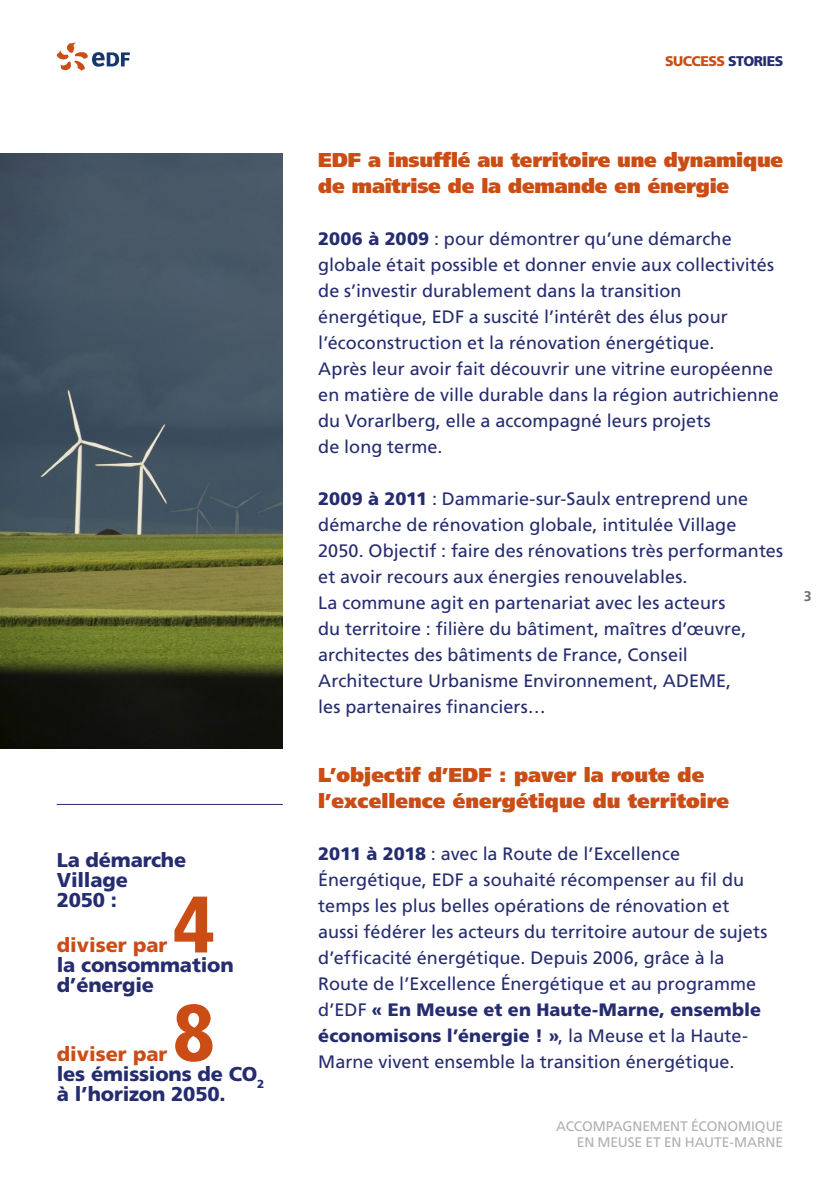
<style>
.page{position:relative;width:840px;height:1191px;background:#fff}
.page>*{position:absolute;margin:0;border:0;box-sizing:border-box;transform-origin:0 0}
.t1{font:900 condensed 80px "Frutiger LT Std";color:#ca4d15}
.t2{font:900 20px/26px "Frutiger LT Std";letter-spacing:-.01em;color:#ca4d15}
.t3{font:900 20px/20px "Frutiger LT Std";letter-spacing:-.01em;color:#252c6f}
.t4{font:900 20px "Frutiger LT Std";color:#ca4d15}
.t5{font:18px/26px "Frutiger LT Std";color:#252c6f}
.t6{font:900 14px "Frutiger LT Std";letter-spacing:-.04em;color:#ca4d15}
.t7{font:700 14px "Frutiger LT Std";color:#6e6e6d}
.t8{font:13.8px/16px "Frutiger LT Std";letter-spacing:-.005em;color:#b0b0b1;text-align:right}
.t9{font:900 11.6px "Frutiger LT Std";color:#252c6f}
.s1{color:#252c6f}
.s2{font-weight:900}
</style>
<div class="page">
<svg style="left:57px;top:42px;width:73px;height:28px"></svg>
<hr style="left:57px;top:804px;width:226px;height:1px;background:#252c6f">
<img style="left:0;top:153px;width:283px;height:595px">
<p class="t3" style="left:57px;top:849px;width:131px">La démarche<br>Village<br>2050 :</p>
<p class="t4" style="left:57px;top:933px;width:112px">diviser par</p>
<p class="t3" style="left:57px;top:955px;width:178px">la consommation</p>
<h1 class="t1" style="left:173px;top:876px;width:43px">4</h1>
<p class="t3" style="left:57px;top:975px;width:99px">d’énergie</p>
<h1 class="t1" style="left:173px;top:985px;width:43px">8</h1>
<p class="t4" style="left:57px;top:1041px;width:112px">diviser par</p>
<p class="t3" style="left:57px;top:1063px;width:202px">les émissions de CO</p>
<p class="t9" style="left:257px;top:1076px;width:9px">2</p>
<p class="t3" style="left:57px;top:1083px;width:170px">à l’horizon 2050.</p>
<p class="t6" style="left:665px;top:53px;width:119px">SUCCESS <span class="s1">STORIES</span></p>
<p class="t2" style="left:318px;top:147px;width:466px">EDF a insufflé au territoire une dynamique de maîtrise de la demande en énergie</p>
<p class="t5" style="left:318px;top:226px;width:462px"><span class="s2">2006 à 2009</span> : pour démontrer qu’une démarche globale était possible et donner envie aux collectivités de s’investir durablement dans la transition énergétique, EDF a suscité l’intérêt des élus pour l’écoconstruction et la rénovation énergétique.<br>Après leur avoir fait découvrir une vitrine européenne en matière de ville durable dans la région autrichienne du Vorarlberg, elle a accompagné leurs projets<br>de long terme.</p>
<p class="t5" style="left:318px;top:486px;width:466px"><span class="s2">2009 à 2011</span> : Dammarie-sur-Saulx entreprend une démarche de rénovation globale, intitulée Village 2050. Objectif : faire des rénovations très performantes et avoir recours aux énergies renouvelables.<br>La commune agit en partenariat avec les acteurs<br>du territoire : filière du bâtiment, maîtres d’œuvre, architectes des bâtiments de France, Conseil Architecture Urbanisme Environnement, ADEME,<br>les partenaires financiers…</p>
<p class="t2" style="left:318px;top:762px;width:412px">L’objectif d’EDF : paver la route de l’excellence énergétique du territoire</p>
<p class="t5" style="left:318px;top:841px;width:450px"><span class="s2">2011 à 2018</span> : avec la Route de l’Excellence Énergétique, EDF a souhaité récompenser au fil du temps les plus belles opérations de rénovation et aussi fédérer les acteurs du territoire autour de sujets d’efficacité énergétique. Depuis 2006, grâce à la Route de l’Excellence Énergétique et au programme d’EDF <span class="s2">« En Meuse et en Haute-Marne, ensemble économisons l’énergie ! »</span>, la Meuse et la Haute-Marne vivent ensemble la transition énergétique.</p>
<p class="t8" style="left:556px;top:1118px;width:228px">ACCOMPAGNEMENT ÉCONOMIQUE<br>EN MEUSE ET EN HAUTE-MARNE</p>
<p class="t7" style="left:803px;top:587px;width:9px">3</p>
</div>
